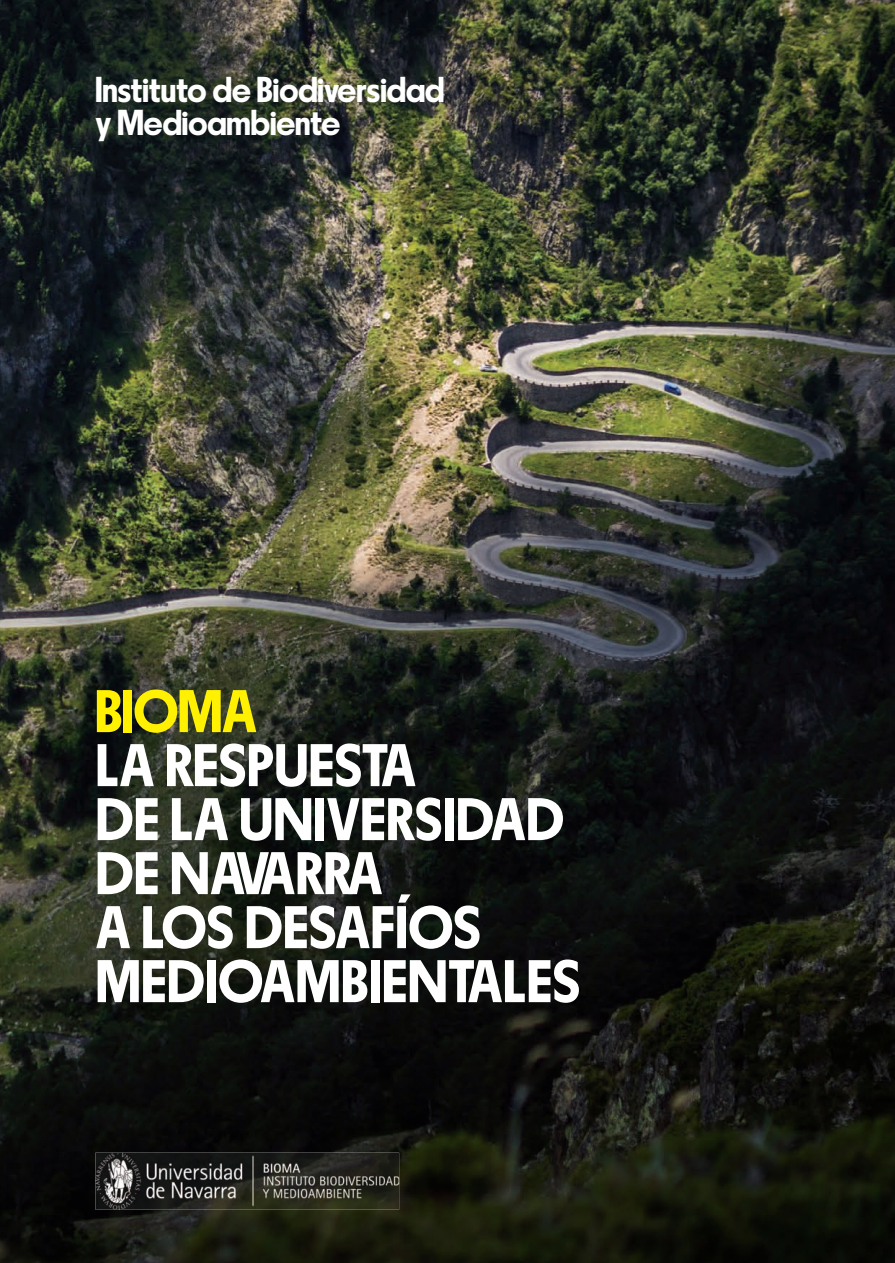
<style>
.page{position:relative;width:895px;height:1263px;background:#fff}
.page>*{position:absolute;margin:0;border:0;box-sizing:border-box;transform-origin:0 0}
.t1{font:60px/54px "Parafina Bold S";color:#fff}
.t2{font:60px "Parafina Bold M";color:#fff101}
.t3{font:36px/33px "Parafina Bold M";color:#fff}
</style>
<div class="page">
<img style="left:0;top:0;width:894px;height:1263px">
<img style="left:95px;top:1153px;width:304px;height:57px">
<p class="t3" style="left:95px;top:73px;width:350px">Instituto de Biodiversidad y Medioambiente</p>
<p class="t2" style="left:95px;top:677px;width:163px">BIOMA</p>
<p class="t1" style="left:95px;top:737px;width:486px">LA RESPUESTA<br>DE LA UNIVERSIDAD<br>DE NAVARRA<br>A LOS DESAFÍOS<br>MEDIOAMBIENTALES</p>
</div>
